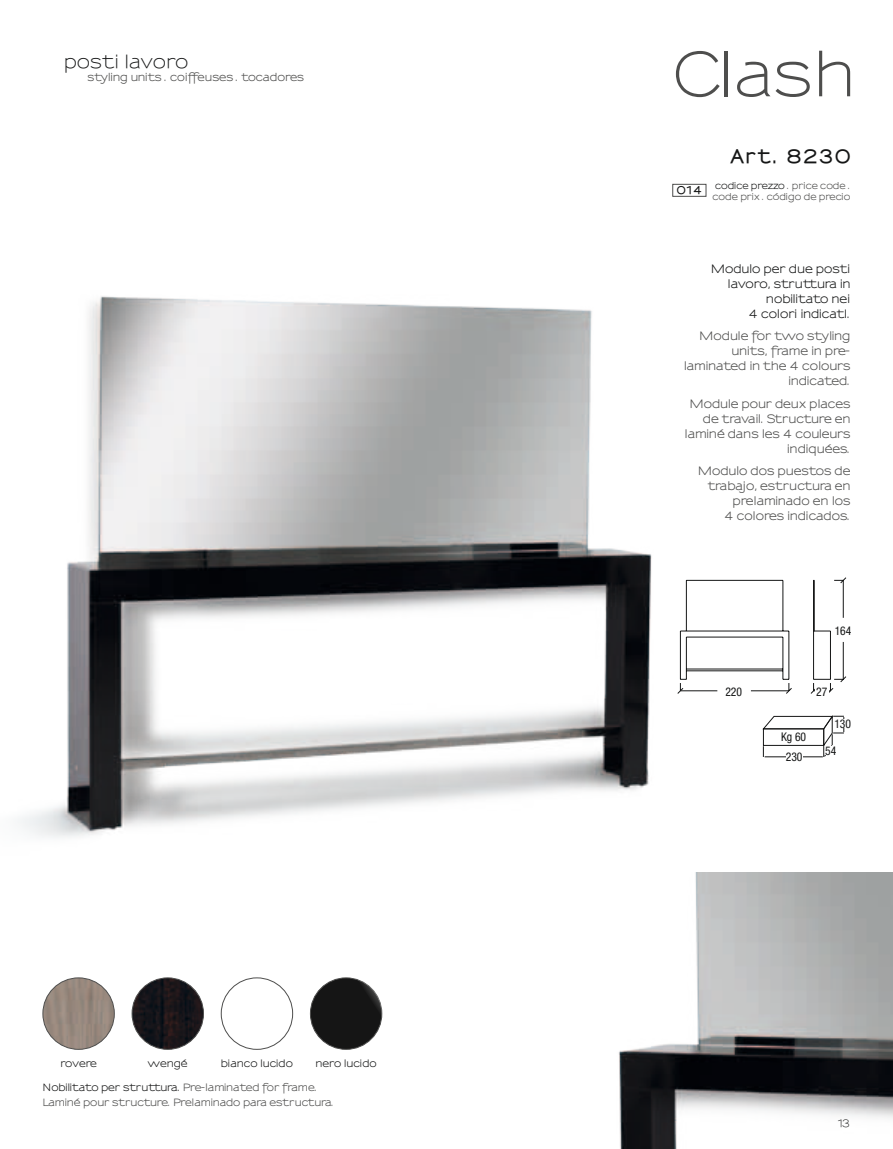
<style>
.page{position:relative;width:893px;height:1149px;background:#fff}
.page>*{position:absolute;margin:0;border:0;box-sizing:border-box;transform-origin:0 0}
.t1{font:600 60px "Sansumi";color:#4e4e4d}
.t2{font:600 18px "Sansumi";color:#151616}
.t3{font:800 18px "Sansumi";letter-spacing:.065em;color:#151616}
.t4{font:condensed 12px "Helvetica Neue LT Std";color:#151616}
.t5{font:700 11.25px/15px "Sansumi";color:#4e4e4d;text-align:right}
.t6{font:700 11.25px/15px "Sansumi";color:#151616;text-align:right}
.t7{font:700 10.5px "Sansumi";color:#4e4e4d}
.t8{font:800 10.5px "Sansumi";color:#151616}
.t9{font:600 10.5px "Sansumi";color:#151616}
.t10{font:700 9.75px/15px "Sansumi";color:#4e4e4d}
.t11{font:700 9.75px "Sansumi";color:#151616}
.t12{font:700 9px/10.8px "Sansumi";color:#4e4e4d}
.s1{color:#151616}
</style>
<div class="page">
<img style="left:18px;top:296px;width:634px;height:542px">
<svg style="left:677px;top:577px;width:170px;height:117px"></svg>
<hr style="left:843px;top:641px;width:1px;height:38px;background:#151616">
<hr style="left:843px;top:580px;width:1px;height:37px;background:#151616">
<hr style="left:751px;top:690px;width:38px;height:1px;background:#151616">
<hr style="left:680px;top:690px;width:37px;height:1px;background:#151616">
<div style="left:719px;top:681px;width:30px;height:16px;background:#fff"></div>
<div style="left:815px;top:681px;width:14px;height:17px;background:#fff"></div>
<div style="left:833px;top:620px;width:20px;height:19px;background:#fff"></div>
<div style="left:672px;top:184px;width:34px;height:12px;border:1px solid #4e4e4d"></div>
<img style="left:619px;top:872px;width:274px;height:276px">
<hr style="left:765px;top:756px;width:58px;height:1px;background:#151616">
<div style="left:786px;top:752px;width:16px;height:9px;background:#fff"></div>
<svg style="left:763px;top:715px;width:81px;height:41px"></svg>
<div style="left:833px;top:719px;width:19px;height:9px;background:#fff"></div>
<div style="left:825px;top:746px;width:11px;height:9px;background:#fff"></div>
<div style="left:779px;top:732px;width:29px;height:8px;background:#fff"></div>
<div style="left:221px;top:977px;width:72px;height:72px;border:1px solid #4e4e4d;border-radius:50%"></div>
<img style="left:132px;top:977px;width:71px;height:71px;border-radius:36px">
<div style="left:132px;top:977px;width:72px;height:72px;border:1px solid #4e4e4d;border-radius:50%"></div>
<div style="left:310px;top:977px;width:72px;height:71px;background:#151515;border-radius:50%"></div>
<div style="left:310px;top:977px;width:72px;height:72px;border:1px solid #4e4e4d;border-radius:50%"></div>
<img style="left:43px;top:977px;width:71px;height:71px;border-radius:36px">
<div style="left:43px;top:977px;width:72px;height:72px;border:1px solid #4e4e4d;border-radius:50%"></div>
<h2 class="t2" style="left:64px;top:52px;width:126px">posti lavoro</h2>
<p class="t7" style="left:88px;top:71px;width:218px">styling units . coiffeuses . tocadores</p>
<p class="t11" style="left:60px;top:1057px;width:38px">rovere</p>
<p class="t11" style="left:148px;top:1057px;width:41px">wengé</p>
<p class="t11" style="left:221px;top:1057px;width:74px">bianco lucido</p>
<p class="t11" style="left:316px;top:1057px;width:63px">nero lucido</p>
<p class="t10" style="left:43px;top:1080px;width:293px"><span class="s1">Nobilitato per struttura.</span> Pre-laminated for frame.<br>Laminé pour structure. Prelaminado para estructura.</p>
<h1 class="t1" style="left:672px;top:43px;width:185px">Clash</h1>
<p class="t8" style="left:677px;top:184px;width:27px">014</p>
<h2 class="t3" style="left:731px;top:145px;width:121px">Art. 8230</h2>
<p class="t12" style="left:712px;top:181px;width:139px"><span class="s1">codice prezzo</span> . price code . code prix . código de precio</p>
<p class="t6" style="left:711px;top:261px;width:141px">Modulo per due posti lavoro, struttura in nobilitato nei<br>4 colori indicatI.</p>
<p class="t5" style="left:684px;top:329px;width:168px">Module for two styling units, frame in pre&shy;laminated in the 4 colours indicated.</p>
<p class="t5" style="left:685px;top:396px;width:167px">Module pour deux places de travail. Structure en laminé dans les 4 couleurs indiquées.</p>
<p class="t5" style="left:698px;top:464px;width:154px">Modulo dos puestos de trabajo, estructura en prelaminado en los<br>4 colores indicados.</p>
<p class="t4" style="left:835px;top:623px;width:18px">164</p>
<p class="t4" style="left:725px;top:685px;width:18px">220</p>
<p class="t4" style="left:816px;top:685px;width:13px">27</p>
<p class="t4" style="left:781px;top:729px;width:27px">Kg 60</p>
<p class="t4" style="left:786px;top:749px;width:18px">230</p>
<p class="t4" style="left:834px;top:716px;width:18px">130</p>
<p class="t4" style="left:825px;top:743px;width:13px">54</p>
<p class="t9" style="left:837px;top:1117px;width:15px">13</p>
</div>
